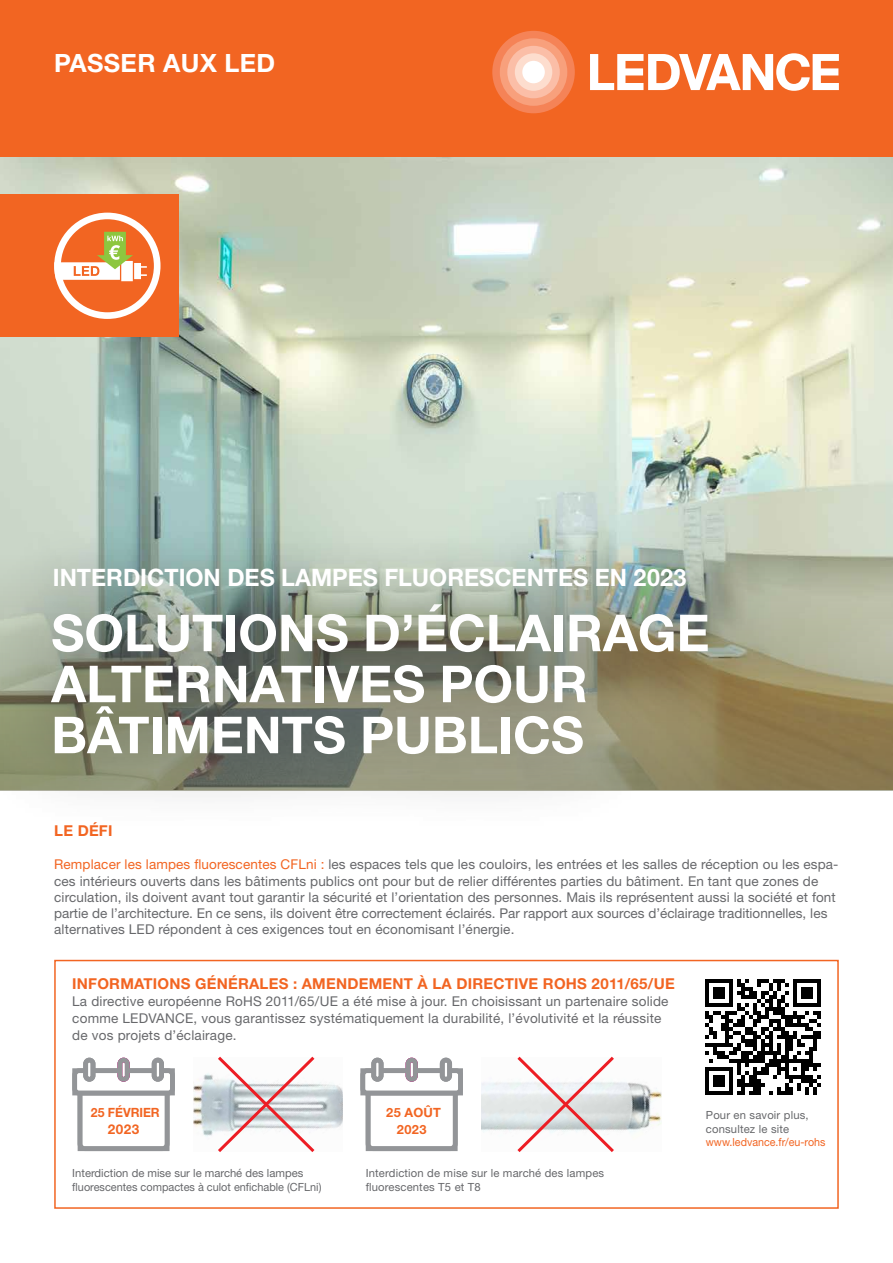
<style>
.page{position:relative;width:893px;height:1263px;background:#fff}
.page>*{position:absolute;margin:0;border:0;box-sizing:border-box;transform-origin:0 0}
.t1{font:700 51px/51px "Helvetica Neue LT Pro";color:#fff}
.t2{font:700 25.2px "Helvetica Neue LT Pro";letter-spacing:.015em;color:#fff}
.t3{font:700 24px "Helvetica Neue LT Pro";color:#fff}
.t4{font:700 15px "Helvetica Neue LT Pro";letter-spacing:.015em;color:#f26522}
.t5{font:13.5px/16.2px "Helvetica Neue LT Pro";letter-spacing:.01em;color:#67686b}
.t6{font:700 13.5px "Helvetica Neue LT Pro";color:#f26522}
.t7{font:700 12.75px/17.1px "Helvetica Neue LT Pro";letter-spacing:.035em;color:#f26522;text-align:center}
.t8{font:700 12.75px "Helvetica Neue LT Pro";letter-spacing:.01em;color:#f26522;scale:.96 1}
.t9{font:11.25px/13.5px "Helvetica Neue LT Pro";color:#67686b}
.t10{font:11.25px "Helvetica Neue LT Pro";color:#f26522;scale:.95 1}
.s1{color:#f26522}
</style>
<div class="page">
<div style="left:0;top:0;width:893px;height:158px;background:#f26522"></div>
<img style="left:0;top:158px;width:893px;height:397px">
<svg style="left:590px;top:53px;width:249px;height:38px"></svg>
<div style="left:492px;top:31px;width:83px;height:82px;background:#f58357;border-radius:50%"></div>
<div style="left:500px;top:38px;width:67px;height:68px;background:#f8a07c;border-radius:50%"></div>
<div style="left:507px;top:46px;width:53px;height:52px;background:#fbbea7;border-radius:50%"></div>
<div style="left:515px;top:53px;width:37px;height:38px;background:#fdddce;border-radius:50%"></div>
<div style="left:522px;top:61px;width:23px;height:22px;background:#fff;border-radius:50%"></div>
<div style="left:0;top:194px;width:178px;height:143px;background:#f26522"></div>
<svg style="left:784px;top:555px;width:109px;height:236px;background:#a29b7a"></svg>
<svg style="left:54px;top:213px;width:107px;height:106px"></svg>
<div style="left:0;top:531px;width:784px;height:301px;background:#454546;opacity:.47"></div>
<div style="left:12px;top:525px;width:715px;height:104px;background:#899592;opacity:.38"></div>
<div style="left:54px;top:960px;width:785px;height:249px;border:2px solid #f26522"></div>
<svg style="left:705px;top:979px;width:116px;height:115px"></svg>
<img style="left:193px;top:1073px;width:149px;height:64px">
<img style="left:481px;top:1082px;width:181px;height:51px">
<svg style="left:215px;top:1056px;width:103px;height:96px"></svg>
<svg style="left:514px;top:1056px;width:103px;height:96px"></svg>
<svg style="left:72px;top:1058px;width:103px;height:93px"></svg>
<svg style="left:360px;top:1058px;width:103px;height:93px"></svg>
<h2 class="t2" style="left:54px;top:47px;width:223px">PASSER AUX LED</h2>
<h3 class="t3" style="left:53px;top:562px;width:635px">INTERDICTION DES LAMPES FLUORESCENTES EN 2023</h3>
<h1 class="t1" style="left:51px;top:606px;width:660px">SOLUTIONS D’ÉCLAIRAGE<br>ALTERNATIVES POUR<br>BÂTIMENTS PUBLICS</h1>
<p class="t4" style="left:54px;top:821px;width:60px">LE DÉFI</p>
<p class="t5" style="left:54px;top:856px;width:786px"><span class="s1">Remplacer les lampes fluorescentes CFLni :</span> les espaces tels que les couloirs, les entrées et les salles de réception ou les espa&shy;ces intérieurs ouverts dans les bâtiments publics ont pour but de relier différentes parties du bâtiment. En tant que zones de circulation, ils doivent avant tout garantir la sécurité et l’orientation des personnes. Mais ils représentent aussi la société et font partie de l’architecture. En ce sens, ils doivent être correctement éclairés. Par rapport aux sources d’éclairage traditionnelles, les alternatives LED répondent à ces exigences tout en économisant l’énergie.</p>
<p class="t4" style="left:72px;top:974px;width:604px">INFORMATIONS GÉNÉRALES : AMENDEMENT À LA DIRECTIVE ROHS 2011/65/UE</p>
<p class="t5" style="left:72px;top:992px;width:598px;line-height:17px">La directive européenne RoHS 2011/65/UE a été mise à jour. En choisissant un partenaire solide comme LEDVANCE, vous garantissez systématiquement la durabilité, l’évolutivité et la réussite de vos projets d’éclairage.</p>
<p class="t8" style="left:91px;top:1104px;width:73px">25 FÉVRIER</p>
<p class="t6" style="left:108px;top:1121px;width:33px">2023</p>
<p class="t7" style="left:386px;top:1103px;width:56px">25 AOÛT<br>2023</p>
<p class="t9" style="left:72px;top:1166px;width:251px">Interdiction de mise sur le marché des lampes fluorescentes compactes à culot enfichable (CFLni)</p>
<p class="t9" style="left:366px;top:1166px;width:240px">Interdiction de mise sur le marché des lampes fluorescentes T5 et T8</p>
<p class="t9" style="left:706px;top:1108px;width:104px">Pour en savoir plus, consultez le site</p>
<p class="t10" style="left:706px;top:1135px;width:127px">www.ledvance.fr/eu-rohs</p>
</div>
